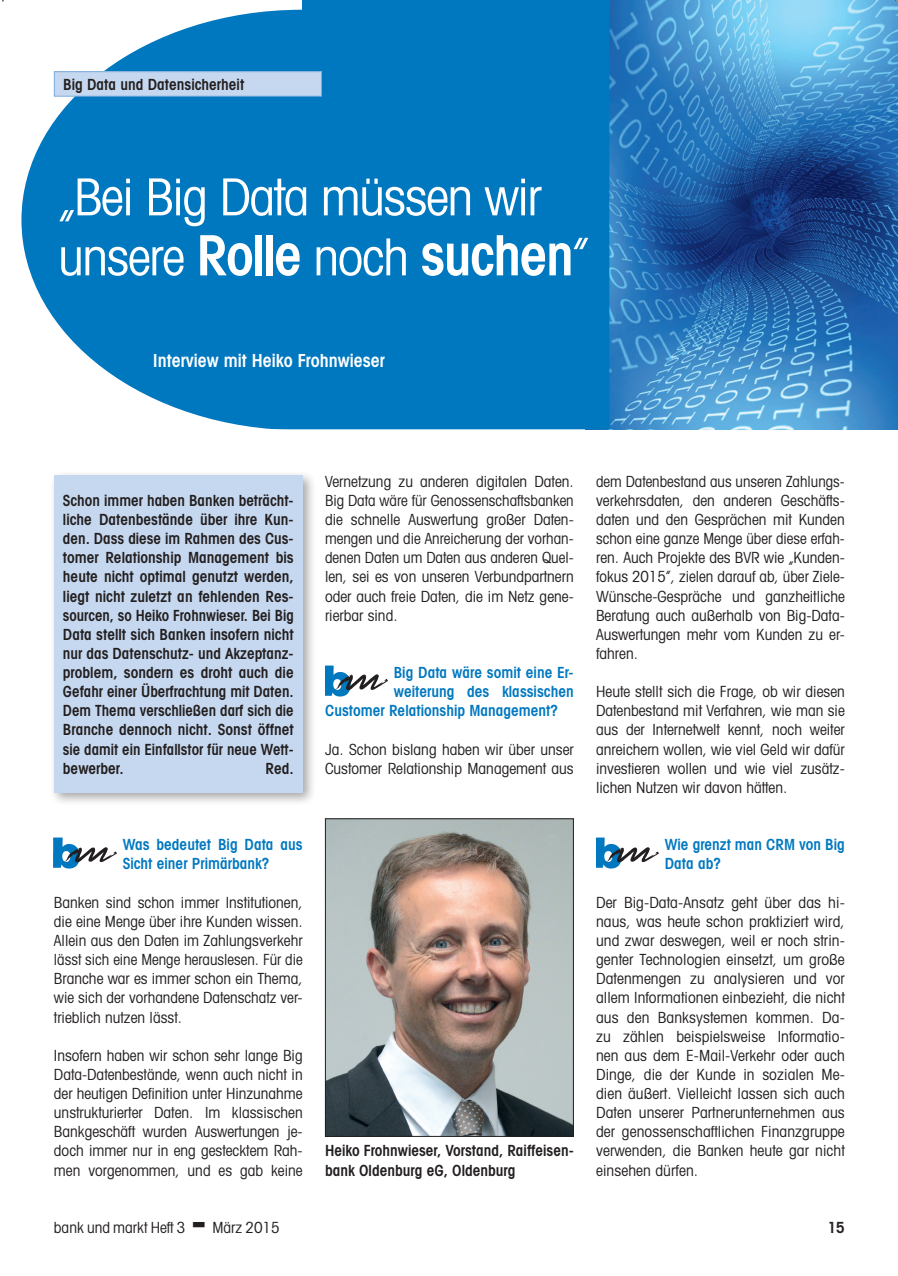
<style>
.page{position:relative;width:898px;height:1276px;background:#fff}
.page>*{position:absolute;margin:0;border:0;box-sizing:border-box;transform-origin:0 0}
.t1{font:condensed 51px/60px "Avant Garde";letter-spacing:-.025em;color:#fff}
.t2{font:600 condensed 18px "Avant Garde";color:#fff}
.t3{font:condensed 15.3px/19.2px "Avant Garde";color:#231f20;text-align:justify}
.t4{font:600 condensed 15.3px/19.2px "Avant Garde";color:#231f20;text-align:justify}
.t5{font:600 condensed 15.3px/19.2px "Avant Garde";color:#0078c0}
.s1{font-weight:600;font-size:55.5px}
</style>
<div class="page">
<img style="left:609px;top:0;width:289px;height:429px">
<svg style="left:21px;top:10px;width:588px;height:419px;fill:#0078c0"></svg>
<div style="left:302px;top:0;width:307px;height:10px;background:#0078c0"></div>
<div style="left:54px;top:72px;width:267px;height:24px;background:#c6d8ef"></div>
<div style="left:54px;top:71px;width:268px;height:26px;border:1px solid #7aabdb"></div>
<div style="left:49px;top:470px;width:267px;height:337px;background:#231f20;opacity:.4"></div>
<div style="left:54px;top:475px;width:249px;height:318px;background:#c6d8ef"></div>
<img style="left:54px;top:838px;width:24px;height:31px">
<img style="left:61px;top:845px;width:56px;height:19px">
<img style="left:325px;top:665px;width:24px;height:32px">
<img style="left:332px;top:673px;width:56px;height:19px">
<img style="left:596px;top:838px;width:24px;height:31px">
<img style="left:603px;top:845px;width:56px;height:19px">
<img style="left:327px;top:820px;width:245px;height:315px">
<div style="left:325px;top:818px;width:249px;height:319px;border:1px solid #231f20"></div>
<p class="t4" style="left:63px;top:75px;width:183px">Big Data und Datensicherheit</p>
<h1 class="t1" style="left:58px;top:166px;width:533px">„Bei Big Data müssen wir unsere <span class="s1">Rolle</span> noch <span class="s1">suchen</span>”</h1>
<p class="t2" style="left:153px;top:349px;width:234px">Interview mit Heiko Frohnwieser</p>
<p class="t4" style="left:63px;top:491px;width:232px">Schon immer haben Banken beträcht&shy;liche Datenbestände über ihre Kun&shy;den. Dass diese im Rahmen des Cus&shy;tomer Relationship Management bis heute nicht optimal genutzt werden, liegt nicht zuletzt an fehlenden Res&shy;sourcen, so Heiko Frohnwieser. Bei Big Data stellt sich Banken insofern nicht nur das Datenschutz- und Akzeptanz&shy;problem, sondern es droht auch die Gefahr einer Überfrachtung mit Daten.<br>Dem Thema verschließen darf sich die Branche dennoch nicht. Sonst öffnet sie damit ein Einfallstor für neue Wett&shy;bewerber.</p>
<p class="t4" style="left:265px;top:758px;width:30px">Red.</p>
<p class="t3" style="left:325px;top:471px;width:250px">Vernetzung zu anderen digitalen Daten.<br>Big Data wäre für Genossenschaftsbanken die schnelle Auswertung großer Daten&shy;mengen und die Anreicherung der vorhan&shy;denen Daten um Daten aus anderen Quel&shy;len, sei es von unseren Verbundpartnern oder auch freie Daten, die im Netz gene&shy;rierbar sind.</p>
<p class="t5" style="left:394px;top:663px;width:181px">Big Data wäre somit eine Er-</p>
<p class="t5" style="left:394px;top:682px;width:181px">weiterung des klassischen</p>
<p class="t5" style="left:325px;top:701px;width:235px">Customer Relationship Management?</p>
<p class="t3" style="left:325px;top:739px;width:250px">Ja. Schon bislang haben wir über unser<br>Customer Relationship Management aus</p>
<p class="t5" style="left:123px;top:835px;width:181px">Was bedeutet Big Data aus<br>Sicht einer Primärbank?</p>
<p class="t3" style="left:54px;top:892px;width:250px">Banken sind schon immer Institutionen, die eine Menge über ihre Kunden wissen.<br>Allein aus den Daten im Zahlungsverkehr lässt sich eine Menge herauslesen. Für die Branche war es immer schon ein Thema, wie sich der vorhandene Datenschatz ver&shy;trieblich nutzen lässt.</p>
<p class="t3" style="left:54px;top:1045px;width:250px">Insofern haben wir schon sehr lange Big Data-Datenbestände, wenn auch nicht in der heutigen Definition unter Hinzunahme unstrukturierter Daten. Im klassischen Bankgeschäft wurden Auswertungen je&shy;doch immer nur in eng gestecktem Rah&shy;men vorgenommen, und es gab keine</p>
<p class="t4" style="left:325px;top:1141px;width:250px">Heiko Frohnwieser, Vorstand, Raiffeisen&shy;bank Oldenburg eG, Oldenburg</p>
<p class="t3" style="left:596px;top:471px;width:250px">dem Datenbestand aus unseren Zahlungs&shy;verkehrsdaten, den anderen Geschäfts&shy;daten und den Gesprächen mit Kunden schon eine ganze Menge über diese erfah&shy;ren. Auch Projekte des BVR wie „Kunden&shy;fokus 2015”, zielen darauf ab, über Ziele-Wünsche-Gespräche und ganzheitliche Beratung auch außerhalb von Big-Data-Auswertungen mehr vom Kunden zu er&shy;fahren.</p>
<p class="t3" style="left:596px;top:682px;width:250px">Heute stellt sich die Frage, ob wir diesen Datenbestand mit Verfahren, wie man sie aus der Internetwelt kennt, noch weiter anreichern wollen, wie viel Geld wir dafür investieren wollen und wie viel zusätz&shy;lichen Nutzen wir davon hätten.</p>
<p class="t5" style="left:665px;top:835px;width:181px">Wie grenzt man CRM von Big<br>Data ab?</p>
<p class="t3" style="left:596px;top:892px;width:250px">Der Big-Data-Ansatz geht über das hi&shy;naus, was heute schon praktiziert wird, und zwar deswegen, weil er noch strin&shy;genter Technologien einsetzt, um große Datenmengen zu analysieren und vor allem Informationen einbezieht, die nicht aus den Banksystemen kommen. Da&shy;zu zählen beispielsweise Informatio&shy;nen aus dem E-Mail-Verkehr oder auch Dinge, die der Kunde in sozialen Me&shy;dien äußert. Vielleicht lassen sich auch Daten unserer Partnerunternehmen aus der genossenschaftlichen Finanzgruppe verwenden, die Banken heute gar nicht einsehen dürfen.</p>
<p class="t3" style="left:54px;top:1218px;width:133px">bank und markt Heft 3</p>
<p class="t3" style="left:212px;top:1218px;width:69px">März 2015</p>
<p class="t4" style="left:828px;top:1218px;width:19px">15</p>
</div>
